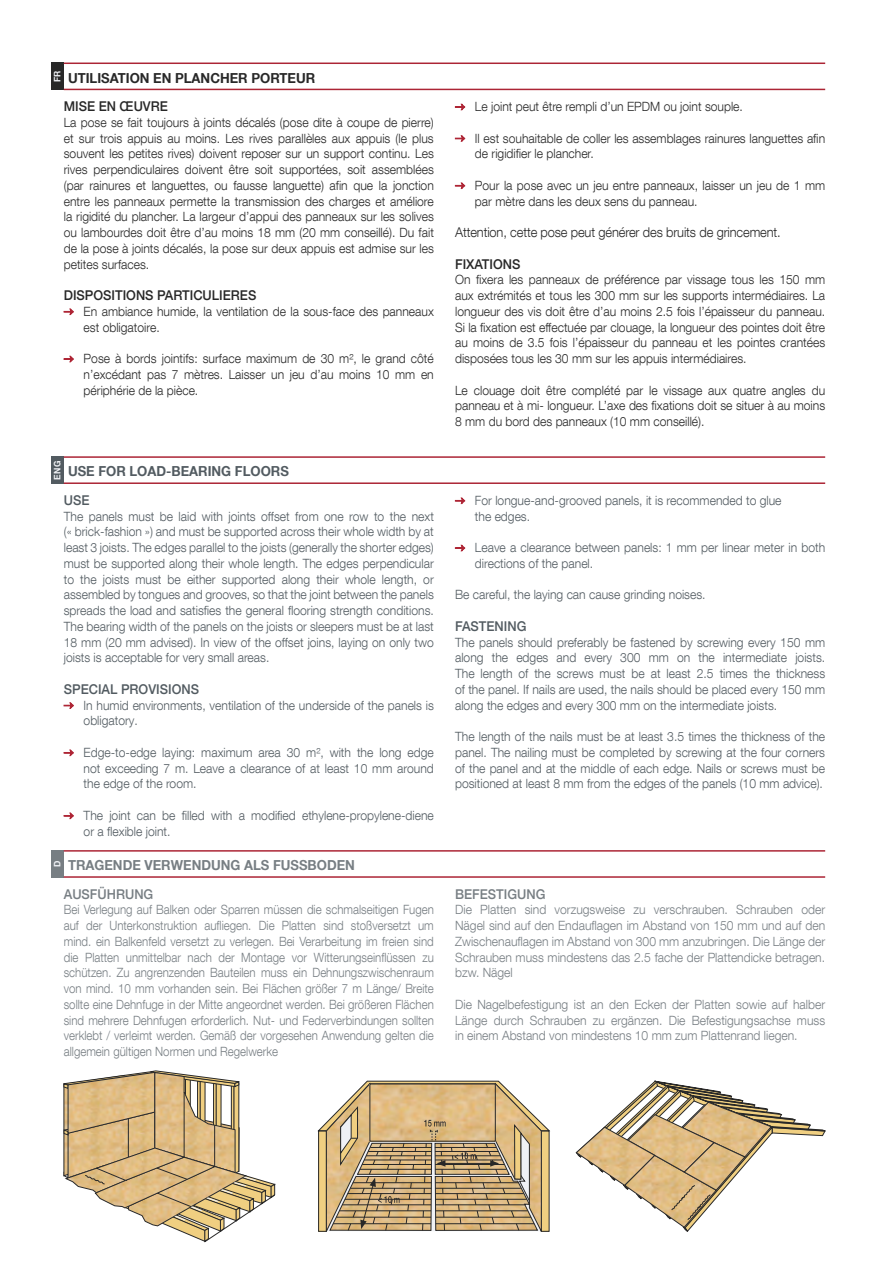
<style>
.page{position:relative;width:889px;height:1263px;background:#fff}
.page>*{position:absolute;margin:0;border:0;box-sizing:border-box;transform-origin:0 0}
.t1{font:700 13.8px "Helvetica Neue";color:#777e83;scale:.95 1}
.t2{font:700 13.8px "Helvetica Neue";color:#282828;scale:.95 1}
.t3{font:700 13.8px "Helvetica Neue";color:#525b61;scale:.95 1}
.t4{font:300 13.5px "Helvetica Neue";letter-spacing:-.01em;color:#282828;scale:.95 1}
.t5{font:500 13.5px "Helvetica Neue";color:#282828;scale:.95 1}
.t6{font:500 13.5px "Helvetica Neue";color:#525b61;scale:.95 1}
.t7{font:500 13.5px "Helvetica Neue";color:#777e83;scale:.95 1}
.t8{font:300 12.75px/15.8px "Helvetica Neue";color:#525b61;text-align:justify;scale:.95 1}
.t9{font:300 12.75px/15.8px "Helvetica Neue";color:#282828;text-align:justify;scale:.95 1}
.t10{font:300 12.75px/15.8px "Helvetica Neue";color:#777e83;text-align:justify;scale:.9 1}
.t11{font:300 12.75px/15.8px "Helvetica Neue";color:#777e83;text-align:justify;scale:.95 1}
.t12{font:700 9px "Helvetica Neue";color:#eff1f5;scale:.95 1}
.s1{color:#ae2535}
</style>
<div class="page">
<div style="left:51px;top:63px;width:13px;height:27px;background:#282828"></div>
<div style="left:51px;top:456px;width:13px;height:28px;background:#525b61"></div>
<div style="left:51px;top:850px;width:13px;height:28px;background:#777e83"></div>
<svg style="left:64px;top:1070px;width:211px;height:172px"></svg>
<svg style="left:318px;top:1081px;width:232px;height:151px"></svg>
<svg style="left:576px;top:1080px;width:249px;height:152px"></svg>
<hr style="left:64px;top:89px;width:761px;height:1px;background:#ac2535">
<hr style="left:64px;top:63px;width:761px;height:1px;background:#ac2535">
<hr style="left:64px;top:482px;width:761px;height:2px;background:#ac2535">
<hr style="left:64px;top:456px;width:761px;height:2px;background:#ac2535">
<hr style="left:64px;top:876px;width:761px;height:2px;background:#ac2535">
<hr style="left:64px;top:850px;width:761px;height:2px;background:#ac2535">
<svg style="left:63px;top:308px;width:11px;height:8px"></svg>
<svg style="left:63px;top:355px;width:11px;height:8px"></svg>
<svg style="left:63px;top:702px;width:11px;height:7px"></svg>
<svg style="left:63px;top:749px;width:11px;height:8px"></svg>
<svg style="left:63px;top:812px;width:11px;height:8px"></svg>
<svg style="left:454px;top:103px;width:12px;height:8px"></svg>
<svg style="left:454px;top:135px;width:12px;height:7px"></svg>
<svg style="left:454px;top:182px;width:12px;height:8px"></svg>
<svg style="left:454px;top:497px;width:12px;height:8px"></svg>
<svg style="left:454px;top:544px;width:12px;height:8px"></svg>
<p class="t12" style="left:52px;top:82px;width:14px;rotate:-90deg">FR</p>
<p class="t2" style="left:68px;top:69px;width:260px">UTILISATION EN PLANCHER PORTEUR</p>
<p class="t5" style="left:64px;top:98px;width:111px">MISE EN ŒUVRE</p>
<p class="t9" style="left:64px;top:114px;width:391px">La pose se fait toujours à joints décalés (pose dite à coupe de pierre) et sur trois appuis au moins. Les rives parallèles aux appuis (le plus souvent les petites rives) doivent reposer sur un support continu. Les rives perpendiculaires doivent être soit supportées, soit assemblées (par rainures et languettes, ou fausse languette) afin que la jonction entre les panneaux permette la transmission des charges et améliore la rigidité du plancher. La largeur d’appui des panneaux sur les solives ou lambourdes doit être d’au moins 18 mm (20 mm conseillé). Du fait de la pose à joints décalés, la pose sur deux appuis est admise sur les petites surfaces.</p>
<p class="t5" style="left:64px;top:287px;width:204px">DISPOSITIONS PARTICULIERES</p>
<p class="t9" style="left:84px;top:303px;width:370px;text-indent:-20px"><span class="s1">→</span> En ambiance humide, la ventilation de la sous-face des panneaux est obligatoire.</p>
<p class="t9" style="left:84px;top:350px;width:370px;text-indent:-20px"><span class="s1">→</span> Pose à bords jointifs: surface maximum de 30 m², le grand côté n’excédant pas 7 mètres. Laisser un jeu d’au moins 10 mm en périphérie de la pièce.</p>
<p class="t12" style="left:52px;top:480px;width:22px;rotate:-90deg">ENG</p>
<p class="t3" style="left:68px;top:463px;width:234px">USE FOR LOAD-BEARING FLOORS</p>
<p class="t6" style="left:64px;top:492px;width:28px">USE</p>
<p class="t8" style="left:64px;top:508px;width:391px">The panels must be laid with joints offset from one row to the next (« brick-fashion ») and must be supported across their whole width by at least 3 joists. The edges parallel to the joists (generally the shorter edges) must be supported along their whole length. The edges perpendicular to the joists must be either supported along their whole length, or assembled by tongues and grooves, so that the joint between the panels spreads the load and satisfies the general flooring strength conditions.<br>The bearing width of the panels on the joists or sleepers must be at last 18 mm (20 mm advised). In view of the offset joins, laying on only two joists is acceptable for very small areas.</p>
<p class="t6" style="left:64px;top:681px;width:144px">SPECIAL PROVISIONS</p>
<p class="t8" style="left:84px;top:697px;width:370px;text-indent:-20px"><span class="s1">→</span> In humid environments, ventilation of the underside of the panels is obligatory.</p>
<p class="t8" style="left:84px;top:744px;width:370px;text-indent:-20px"><span class="s1">→</span> Edge-to-edge laying: maximum area 30 m², with the long edge not exceeding 7 m. Leave a clearance of at least 10 mm around the edge of the room.</p>
<p class="t8" style="left:84px;top:807px;width:370px;text-indent:-20px"><span class="s1">→</span> The joint can be filled with a modified ethylene-propylene-diene or a flexible joint.</p>
<p class="t1" style="left:68px;top:856px;width:30px">TRAGENDE</p>
<p class="t1" style="left:145px;top:856px;width:52px">VERWENDUNG</p>
<p class="t1" style="left:244px;top:856px;width:10px">ALS</p>
<p class="t1" style="left:273px;top:856px;width:47px">FUSSBODEN</p>
<p class="t7" style="left:64px;top:886px;width:96px">AUSFÜHRUNG</p>
<p class="t10" style="left:64px;top:902px;width:413px">Bei Verlegung auf Balken oder Sparren müssen die schmalseitigen Fugen auf der Unterkonstruktion aufliegen. Die Platten sind stoßversetzt um mind. ein Balkenfeld versetzt zu verlegen. Bei Verarbeitung im freien sind die Platten unmittelbar nach der Montage vor Witterungseinflüssen zu schützen. Zu angrenzenden Bauteilen muss ein Dehnungszwischenraum von mind. 10 mm vorhanden sein. Bei Flächen größer 7 m Länge/ Breite sollte eine Dehnfuge in der Mitte angeordnet werden. Bei größeren Flächen sind mehrere Dehnfugen erforderlich. Nut- und Federverbindungen sollten verklebt / verleimt werden. Gemäß der vorgesehen Anwendung gelten die allgemein gültigen Normen und Regelwerke</p>
<p class="t12" style="left:52px;top:867px;width:8px;rotate:-90deg">D</p>
<p class="t9" style="left:455px;top:98px;width:304px"><span class="s1">→</span> Le joint peut être rempli d’un EPDM ou joint souple.</p>
<p class="t9" style="left:475px;top:130px;width:370px;text-indent:-20px"><span class="s1">→</span> Il est souhaitable de coller les assemblages rainures languettes afin de rigidifier le plancher.</p>
<p class="t9" style="left:475px;top:177px;width:370px;text-indent:-20px"><span class="s1">→</span> Pour la pose avec un jeu entre panneaux, laisser un jeu de 1 mm par mètre dans les deux sens du panneau.</p>
<p class="t4" style="left:455px;top:224px;width:344px">Attention, cette pose peut générer des bruits de grincement.</p>
<p class="t5" style="left:455px;top:256px;width:70px">FIXATIONS</p>
<p class="t9" style="left:455px;top:272px;width:391px">On fixera les panneaux de préférence par vissage tous les 150 mm aux extrémités et tous les 300 mm sur les supports intermédiaires. La longueur des vis doit être d’au moins 2.5 fois l’épaisseur du panneau.<br>Si la fixation est effectuée par clouage, la longueur des pointes doit être au moins de 3.5 fois l’épaisseur du panneau et les pointes crantées disposées tous les 30 mm sur les appuis intermédiaires.</p>
<p class="t9" style="left:455px;top:382px;width:391px">Le clouage doit être complété par le vissage aux quatre angles du panneau et à mi- longueur. L’axe des fixations doit se situer à au moins 8 mm du bord des panneaux (10 mm conseillé).</p>
<p class="t8" style="left:475px;top:492px;width:324px;text-indent:-20px"><span class="s1">→</span> For longue-and-grooved panels, it is recommended to glue the edges.</p>
<p class="t8" style="left:475px;top:539px;width:370px;text-indent:-20px"><span class="s1">→</span> Leave a clearance between panels: 1 mm per linear meter in both directions of the panel.</p>
<p class="t8" style="left:455px;top:587px;width:265px">Be careful, the laying can cause grinding noises.</p>
<p class="t6" style="left:455px;top:618px;width:77px">FASTENING</p>
<p class="t8" style="left:455px;top:634px;width:391px">The panels should preferably be fastened by screwing every 150 mm along the edges and every 300 mm on the intermediate joists.<br>The length of the screws must be at least 2.5 times the thickness of the panel. If nails are used, the nails should be placed every 150 mm along the edges and every 300 mm on the intermediate joists.</p>
<p class="t8" style="left:455px;top:728px;width:391px">The length of the nails must be at least 3.5 times the thickness of the panel. The nailing must be completed by screwing at the four corners of the panel and at the middle of each edge. Nails or screws must be positioned at least 8 mm from the edges of the panels (10 mm advice).</p>
<p class="t7" style="left:455px;top:886px;width:97px">BEFESTIGUNG</p>
<p class="t11" style="left:455px;top:902px;width:391px">Die Platten sind vorzugsweise zu verschrauben. Schrauben oder Nägel sind auf den Endauflagen im Abstand von 150 mm und auf den Zwischenauflagen im Abstand von 300 mm anzubringen. Die Länge der Schrauben muss mindestens das 2.5 fache der Plattendicke betragen. bzw. Nägel</p>
<p class="t11" style="left:455px;top:996px;width:391px">Die Nagelbefestigung ist an den Ecken der Platten sowie auf halber Länge durch Schrauben zu ergänzen. Die Befestigungsachse muss in einem Abstand von mindestens 10 mm zum Plattenrand liegen.</p>
</div>
